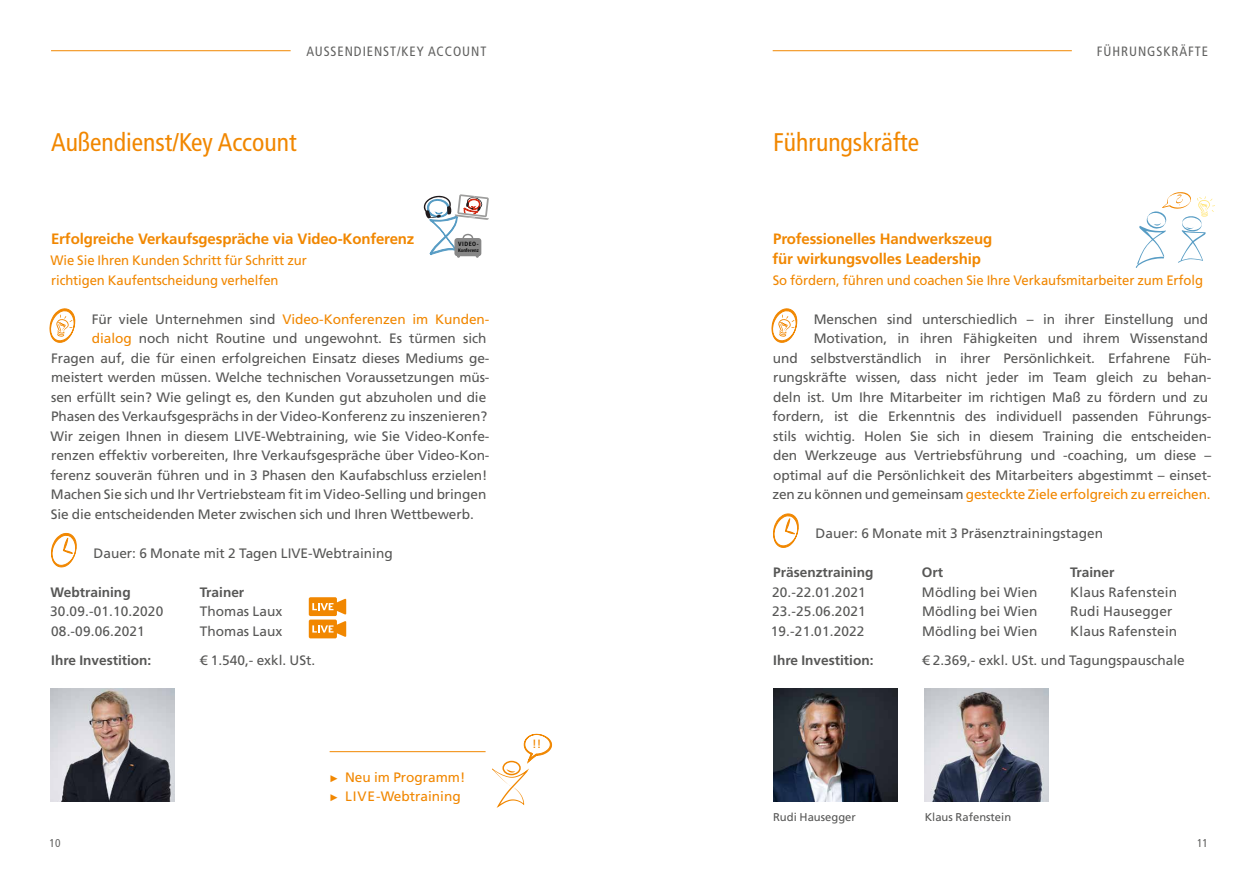
<style>
.page{position:relative;width:1259px;height:893px;background:#fff}
.page>*{position:absolute;margin:0;border:0;box-sizing:border-box;transform-origin:0 0}
.t1{font:condensed 25.5px "Frutiger LT Std";color:#f18700}
.t2{font:700 15px/19.5px "Frutiger LT Std";letter-spacing:-.01em;color:#f18700}
.t3{font:13.65px/19.5px "Frutiger LT Std";letter-spacing:-.005em;color:#575756;text-align:right}
.t4{font:13.65px/19.5px "Frutiger LT Std";letter-spacing:-.005em;color:#f18700;scale:.96 1}
.t5{font:13.65px "Frutiger LT Std";letter-spacing:-.005em;color:#f18700}
.t6{font:700 13.65px "Frutiger LT Std";color:#575756}
.t7{font:condensed 13.5px "Frutiger LT Std";letter-spacing:.07em;color:#616160}
.t8{font:12px "Frutiger LT Std";color:#f18700}
.t9{font:condensed 11.4px "Frutiger LT Std";color:#616160}
.t10{font:11.25px "Frutiger LT Std";color:#575756}
.t11{font:700 condensed 6.15px "Frutiger LT Std";letter-spacing:.08em;color:#000}
.t12{font:700 condensed 4.95px "Frutiger LT Std";color:#000}
.s1{color:#575756}
.s2{color:#f18700}
.s3{font-family:"Klavika";font-weight:500}
</style>
<div class="page">
<svg style="left:51px;top:533px;width:26px;height:34px"></svg>
<svg style="left:423px;top:194px;width:66px;height:64px"></svg>
<hr style="left:772px;top:50px;width:299px;height:1px;background:#f18700">
<hr style="left:51px;top:50px;width:240px;height:1px;background:#f18700">
<svg style="left:49px;top:308px;width:27px;height:35px"></svg>
<hr style="left:330px;top:751px;width:155px;height:1px;background:#f18700">
<svg style="left:492px;top:734px;width:60px;height:74px"></svg>
<svg style="left:773px;top:513px;width:26px;height:35px"></svg>
<svg style="left:1135px;top:192px;width:80px;height:76px"></svg>
<img style="left:773px;top:688px;width:124px;height:113px">
<svg style="left:771px;top:308px;width:26px;height:35px"></svg>
<img style="left:51px;top:688px;width:124px;height:113px">
<svg style="left:309px;top:597px;width:37px;height:41px"></svg>
<img style="left:924px;top:688px;width:124px;height:113px">
<p class="t7" style="left:306px;top:43px;width:181px">AUSSENDIENST/KEY ACCOUNT</p>
<p class="t7" style="left:1097px;top:43px;width:113px">FÜHRUNGSKRÄFTE</p>
<h1 class="t1" style="left:51px;top:127px;width:247px">Außendienst/Key Account</h1>
<h1 class="t1" style="left:773px;top:127px;width:147px">Führungskräfte</h1>
<p class="t2" style="left:51px;top:229px;width:365px">Erfolgreiche Verkaufsgespräche via Video-Konferenz</p>
<p class="t4" style="left:50px;top:251px;width:269px">Wie Sie Ihren Kunden Schritt für Schritt zur richtigen Kaufentscheidung verhelfen</p>
<p class="t5" style="left:92px;top:311px;width:398px"><span class="s1">Für viele Unternehmen sind</span> Video-Konferenzen im Kunden-</p>
<p class="t3" style="left:92px;top:329px;width:396px"><span class="s2">dialog</span> noch nicht Routine und ungewohnt. Es türmen sich</p>
<p class="t3" style="left:51px;top:348px;width:440px">Fragen auf, die für einen erfolgreichen Einsatz dieses Mediums ge-</p>
<p class="t3" style="left:51px;top:368px;width:440px">meistert werden müssen. Welche technischen Voraussetzungen müs-</p>
<p class="t3" style="left:51px;top:387px;width:436px">sen erfüllt sein? Wie gelingt es, den Kunden gut abzuholen und die</p>
<p class="t3" style="left:51px;top:407px;width:438px">Phasen des Verkaufsgesprächs in der Video-Konferenz zu inszenieren?</p>
<p class="t3" style="left:50px;top:426px;width:440px">Wir zeigen Ihnen in diesem LIVE-Webtraining, wie Sie Video-Konfe-</p>
<p class="t3" style="left:51px;top:446px;width:440px">renzen effektiv vorbereiten, Ihre Verkaufsgespräche über Video-Kon-</p>
<p class="t3" style="left:50px;top:465px;width:439px">ferenz souverän führen und in 3 Phasen den Kaufabschluss erzielen!</p>
<p class="t3" style="left:51px;top:485px;width:437px">Machen Sie sich und Ihr Vertriebsteam fit im Video-Selling und bringen</p>
<p class="t3" style="left:51px;top:504px;width:424px">Sie die entscheidenden Meter zwischen sich und Ihren Wettbewerb.</p>
<p class="t3" style="left:94px;top:543px;width:301px">Dauer: 6 Monate mit 2 Tagen LIVE-Webtraining</p>
<p class="t6" style="left:50px;top:584px;width:82px">Webtraining</p>
<p class="t6" style="left:200px;top:584px;width:46px">Trainer</p>
<p class="t3" style="left:50px;top:602px;width:114px">30.09.-01.10.2020</p>
<p class="t3" style="left:200px;top:602px;width:84px">Thomas Laux</p>
<p class="t3" style="left:51px;top:621px;width:95px">08.-09.06.2021</p>
<p class="t3" style="left:200px;top:621px;width:84px">Thomas Laux</p>
<p class="t6" style="left:51px;top:652px;width:102px">Ihre Investition:</p>
<p class="t3" style="left:200px;top:650px;width:117px">€ 1.540,- exkl. USt.</p>
<p class="t11" style="left:458px;top:240px;width:22px">VIDEO-</p>
<p class="t12" style="left:458px;top:247px;width:22px">Konferenz</p>
<p class="t5" style="left:330px;top:769px;width:137px"><span class="s3">•</span> Neu im Programm!</p>
<p class="t5" style="left:330px;top:789px;width:133px"><span class="s3">•</span> LIVE-Webtraining</p>
<p class="t8" style="left:532px;top:737px;width:11px">!!</p>
<p class="t2" style="left:772px;top:229px;width:221px">Professionelles Handwerkszeug für wirkungsvolles Leadership</p>
<p class="t4" style="left:773px;top:270px;width:450px">So fördern, führen und coachen Sie Ihre Verkaufsmitarbeiter zum Erfolg</p>
<p class="t3" style="left:772px;top:309px;width:441px">Menschen sind unterschiedlich – in ihrer Einstellung und Motivation, in ihren Fähigkeiten und ihrem Wissenstand<br>und selbstverständlich in ihrer Persönlichkeit. Erfahrene Füh&shy;rungskräfte wissen, dass nicht jeder im Team gleich zu behan&shy;deln ist. Um Ihre Mitarbeiter im richtigen Maß zu fördern und zu fordern, ist die Erkenntnis des individuell passenden Führungs&shy;stils wichtig. Holen Sie sich in diesem Training die entscheiden&shy;den Werkzeuge aus Vertriebsführung und -coaching, um diese – optimal auf die Persönlichkeit des Mitarbeiters abgestimmt – einset&shy;zen zu können und gemeinsam <span class="s2">gesteckte Ziele erfolgreich zu erreichen.</span></p>
<p class="t3" style="left:815px;top:524px;width:289px">Dauer: 6 Monate mit 3 Präsenztrainingstagen</p>
<p class="t6" style="left:773px;top:564px;width:102px">Präsenztraining</p>
<p class="t6" style="left:922px;top:564px;width:23px">Ort</p>
<p class="t6" style="left:1070px;top:564px;width:46px">Trainer</p>
<p class="t3" style="left:772px;top:582px;width:95px">20.-22.01.2021</p>
<p class="t3" style="left:922px;top:582px;width:117px">Mödling bei Wien</p>
<p class="t3" style="left:1070px;top:582px;width:109px">Klaus Rafenstein</p>
<p class="t3" style="left:772px;top:602px;width:95px">23.-25.06.2021</p>
<p class="t3" style="left:922px;top:602px;width:117px">Mödling bei Wien</p>
<p class="t3" style="left:1070px;top:602px;width:104px">Rudi Hausegger</p>
<p class="t3" style="left:771px;top:621px;width:95px">19.-21.01.2022</p>
<p class="t3" style="left:922px;top:621px;width:117px">Mödling bei Wien</p>
<p class="t3" style="left:1070px;top:621px;width:109px">Klaus Rafenstein</p>
<p class="t6" style="left:773px;top:652px;width:102px">Ihre Investition:</p>
<p class="t3" style="left:922px;top:650px;width:264px">€ 2.369,- exkl. USt. und Tagungspauschale</p>
<p class="t10" style="left:773px;top:810px;width:84px">Rudi Hausegger</p>
<p class="t10" style="left:924px;top:810px;width:88px">Klaus Rafenstein</p>
<p class="t9" style="left:50px;top:836px;width:12px">10</p>
<p class="t9" style="left:1197px;top:836px;width:12px">11</p>
</div>
